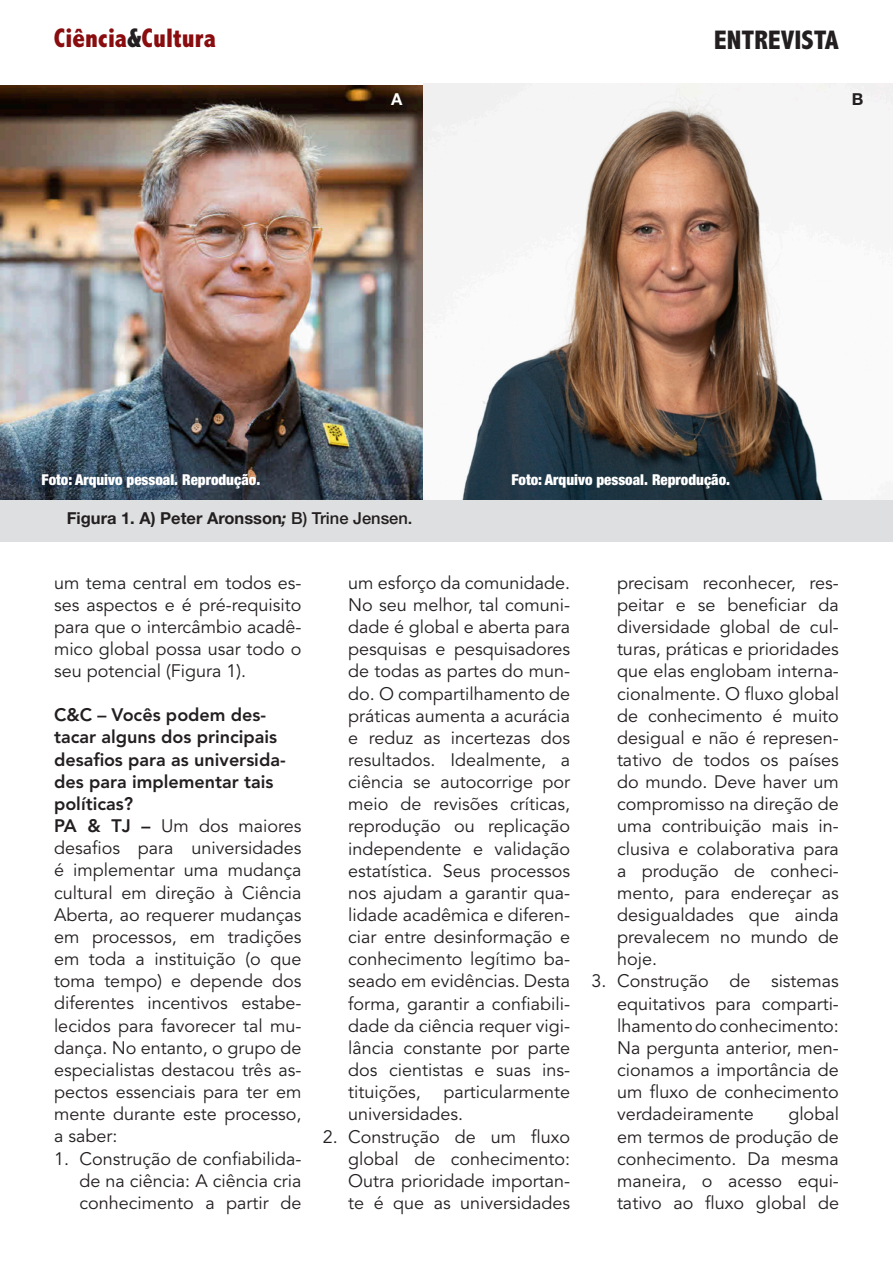
<style>
.page{position:relative;width:893px;height:1263px;background:#fff}
.page>*{position:absolute;margin:0;border:0;box-sizing:border-box;transform-origin:0 0}
.t1{font:800 condensed 27px "Abadi MT Pro";color:#890c0f}
.t2{font:800 condensed 27px "Abadi MT Pro";color:#231f20}
.resposta{font:18px/22.2px "Avenir LT Pro";color:#231f20;text-align:justify}
.pergunta{font:800 18px/22.2px "Avenir LT Pro";color:#231f20}
.Legenda_Imagem{font:700 16.5px "Helvetica Neue LT Pro";color:#231f20}
.t3{font:700 16.5px "Helvetica Neue LT Pro";color:#fff}
.Creditos_imagem{font:900 condensed 15px "Helvetica Neue LT Pro";color:#fff}
.s1{color:#231f20}
.s2{font-style:italic}
.s3{font-weight:500}
.s4{font-weight:800}
</style>
<div class="page">
<div style="left:0;top:85px;width:893px;height:456px;background:#dedfe0"></div>
<img style="left:1px;top:85px;width:423px;height:415px">
<img style="left:424px;top:83px;width:469px;height:417px">
<h1 class="t1" style="left:54px;top:23px;width:164px">Ciência<span class="s1">&amp;</span>Cultura</h1>
<h1 class="t2" style="left:714px;top:25px;width:126px">ENTREVISTA</h1>
<p class="t3" style="left:391px;top:89px;width:13px">A</p>
<p class="Legenda_Imagem" style="left:852px;top:89px;width:13px">B</p>
<p class="Creditos_imagem" style="left:41px;top:471px;width:220px">Foto: Arquivo pessoal. Reprodução.</p>
<p class="Legenda_Imagem" style="left:67px;top:508px;width:347px">Figura 1. A) Peter Aronsson<span class="s2">;</span> <span class="s3">B) Trine Jensen.</span></p>
<p class="Creditos_imagem" style="left:511px;top:471px;width:220px">Foto: Arquivo pessoal. Reprodução.</p>
<p class="resposta" style="left:54px;top:572px;width:249px">um tema central em todos es&shy;ses aspectos e é pré-requisito para que o intercâmbio acadê&shy;mico global possa usar todo o seu potencial (Figura 1).</p>
<p class="pergunta" style="left:54px;top:704px;width:233px">C&amp;C – Vocês podem des&shy;tacar alguns dos principais desafios para as universida&shy;des para implementar tais políticas?</p>
<p class="resposta" style="left:54px;top:815px;width:249px"><span class="s4">PA &amp; TJ –</span> Um dos maiores desafios para universidades é implementar uma mudança cultural em direção à Ciência Aberta, ao requerer mudanças em processos, em tradições em toda a instituição (o que toma tempo) e depende dos diferentes incentivos estabe&shy;lecidos para favorecer tal mu&shy;dança. No entanto, o grupo de especialistas destacou três as&shy;pectos essenciais para ter em mente durante este processo, a saber:</p>
<p class="resposta" style="left:80px;top:1148px;width:223px;text-indent:-26px">1. Construção de confiabilida&shy;de na ciência: A ciência cria conhecimento a partir de</p>
<p class="resposta" style="left:348px;top:572px;width:223px">um esforço da comunidade.<br>No seu melhor, tal comuni&shy;dade é global e aberta para pesquisas e pesquisadores de todas as partes do mun&shy;do. O compartilhamento de práticas aumenta a acurácia e reduz as incertezas dos resultados. Idealmente, a ciência se autocorrige por meio de revisões críticas, reprodução ou replicação independente e validação estatística. Seus processos nos ajudam a garantir qua&shy;lidade acadêmica e diferen&shy;ciar entre desinformação e conhecimento legítimo ba&shy;seado em evidências. Desta forma, garantir a confiabili&shy;dade da ciência requer vigi&shy;lância constante por parte dos cientistas e suas ins&shy;tituições,</p>
<p class="resposta" style="left:348px;top:1081px;width:223px;text-indent:95px">particularmente universidades.</p>
<p class="resposta" style="left:348px;top:1125px;width:223px;text-indent:-26px">2. Construção de um fluxo global de conhecimento:<br>Outra prioridade importan&shy;te é que as universidades</p>
<p class="resposta" style="left:617px;top:572px;width:223px">precisam reconhecer, res&shy;peitar e se beneficiar da diversidade global de cul&shy;turas, práticas e prioridades que elas englobam interna&shy;cionalmente. O fluxo global de conhecimento é muito desigual e não é represen&shy;tativo de todos os países do mundo. Deve haver um compromisso na direção de uma contribuição mais in&shy;clusiva e colaborativa para a produção de conheci&shy;mento, para endereçar as desigualdades que ainda prevalecem no mundo de hoje.</p>
<p class="resposta" style="left:617px;top:970px;width:223px;text-indent:-26px">3. Construção de sistemas equitativos para comparti&shy;lhamento do conhecimento:<br>Na pergunta anterior, men&shy;cionamos a importância de um fluxo de conhecimento verdadeiramente</p>
<p class="resposta" style="left:617px;top:1103px;width:223px;text-indent:171px">global em termos de produção de conhecimento. Da mesma maneira, o acesso equi&shy;tativo ao fluxo global de</p>
</div>
